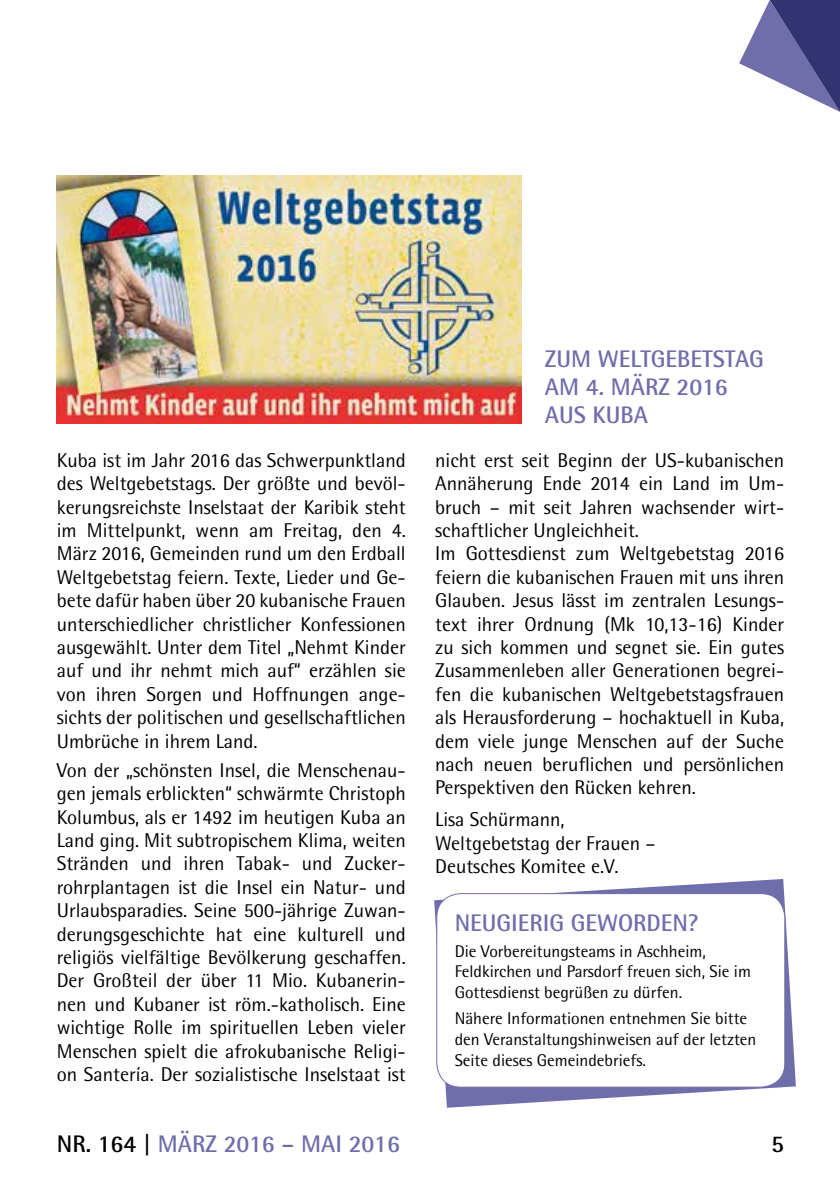
<style>
.page{position:relative;width:840px;height:1191px;background:#fff}
.page>*{position:absolute;margin:0;border:0;box-sizing:border-box;transform-origin:0 0}
.t1{font:700 24px/28px "Rotis Semi Sans";color:#706eaa}
.t2{font:700 24px "Rotis Semi Sans";color:#000}
.t3{font:20px/23.4px "Rotis Semi Sans";color:#000;text-align:justify}
.t4{font:17px/20.6px "Rotis Semi Sans";color:#000}
.s1{color:#000}
</style>
<div class="page">
<svg style="left:434px;top:879px;width:361px;height:228px"></svg>
<div style="left:436px;top:893px;width:348px;height:194px;background:#fff;border-radius:24px"></div>
<div style="left:436px;top:893px;width:348px;height:194px;border:1px solid #706eaa;border-radius:24px"></div>
<svg style="left:739px;top:0;width:100px;height:112px"></svg>
<img style="left:57px;top:176px;width:464px;height:247px">
<p class="t3" style="left:57px;top:448px;width:350px">Kuba ist im Jahr 2016 das Schwerpunktland des Weltgebetstags. Der größte und bevöl&shy;kerungsreichste Inselstaat der Karibik steht im Mittelpunkt, wenn am Freitag, den 4.<br>März 2016, Gemeinden rund um den Erdball Weltgebetstag feiern. Texte, Lieder und Ge&shy;bete dafür haben über 20 kubanische Frauen unterschiedlicher christlicher Konfessionen ausgewählt. Unter dem Titel „Nehmt Kinder auf und ihr nehmt mich auf“ erzählen sie von ihren Sorgen und Hoffnungen ange&shy;sichts der politischen und gesellschaftlichen Umbrüche in ihrem Land.</p>
<p class="t3" style="left:57px;top:758px;width:350px">Von der „schönsten Insel, die Menschenau&shy;gen jemals erblickten“ schwärmte Christoph Kolumbus, als er 1492 im heutigen Kuba an Land ging. Mit subtropischem Klima, weiten Stränden und ihren Tabak- und Zucker&shy;rohrplantagen ist die Insel ein Natur- und Urlaubsparadies. Seine 500-jährige Zuwan&shy;derungsgeschichte hat eine kulturell und religiös vielfältige Bevölkerung geschaffen.<br>Der Großteil der über 11 Mio. Kubanerin&shy;nen und Kubaner ist röm.-katholisch. Eine wichtige Rolle im spirituellen Leben vieler Menschen spielt die afrokubanische Religi&shy;on Santería. Der sozialistische Inselstaat ist</p>
<p class="t1" style="left:57px;top:1129px;width:344px"><span class="s1">NR. 164 |</span> MÄRZ 2016 – MAI 2016</p>
<p class="t1" style="left:544px;top:345px;width:220px">ZUM WELTGEBETSTAG<br>AM 4. MÄRZ 2016<br>AUS KUBA</p>
<p class="t3" style="left:435px;top:448px;width:350px;text-align:left">nicht erst seit Beginn der US-kubanischen Annäherung Ende 2014 ein Land im Um&shy;bruch – mit seit Jahren wachsender wirt&shy;schaftlicher Ungleichheit.<br>Im Gottesdienst zum Weltgebetstag 2016 feiern die kubanischen Frauen mit uns ihren Glauben. Jesus lässt im zentralen Lesungs&shy;text ihrer Ordnung (Mk 10,13-16) Kinder zu sich kommen und segnet sie. Ein gutes Zusammenleben aller Generationen begrei&shy;fen die kubanischen Weltgebetstagsfrauen als Herausforderung – hochaktuell in Kuba, dem viele junge Menschen auf der Suche nach neuen beruflichen und persönlichen Perspektiven den Rücken kehren.</p>
<p class="t3" style="left:435px;top:807px;width:221px;text-align:left">Lisa Schürmann,<br>Weltgebetstag der Frauen –<br>Deutsches Komitee e.V.</p>
<p class="t1" style="left:454px;top:908px;width:245px">NEUGIERIG GEWORDEN?</p>
<p class="t4" style="left:454px;top:940px;width:297px">Die Vorbereitungsteams in Aschheim,<br>Feldkirchen und Parsdorf freuen sich, Sie im<br>Gottesdienst begrüßen zu dürfen.</p>
<p class="t4" style="left:454px;top:1008px;width:303px">Nähere Informationen entnehmen Sie bitte den Veranstaltungshinweisen auf der letzten<br>Seite dieses Gemeindebriefs.</p>
<p class="t2" style="left:770px;top:1129px;width:14px">5</p>
</div>
